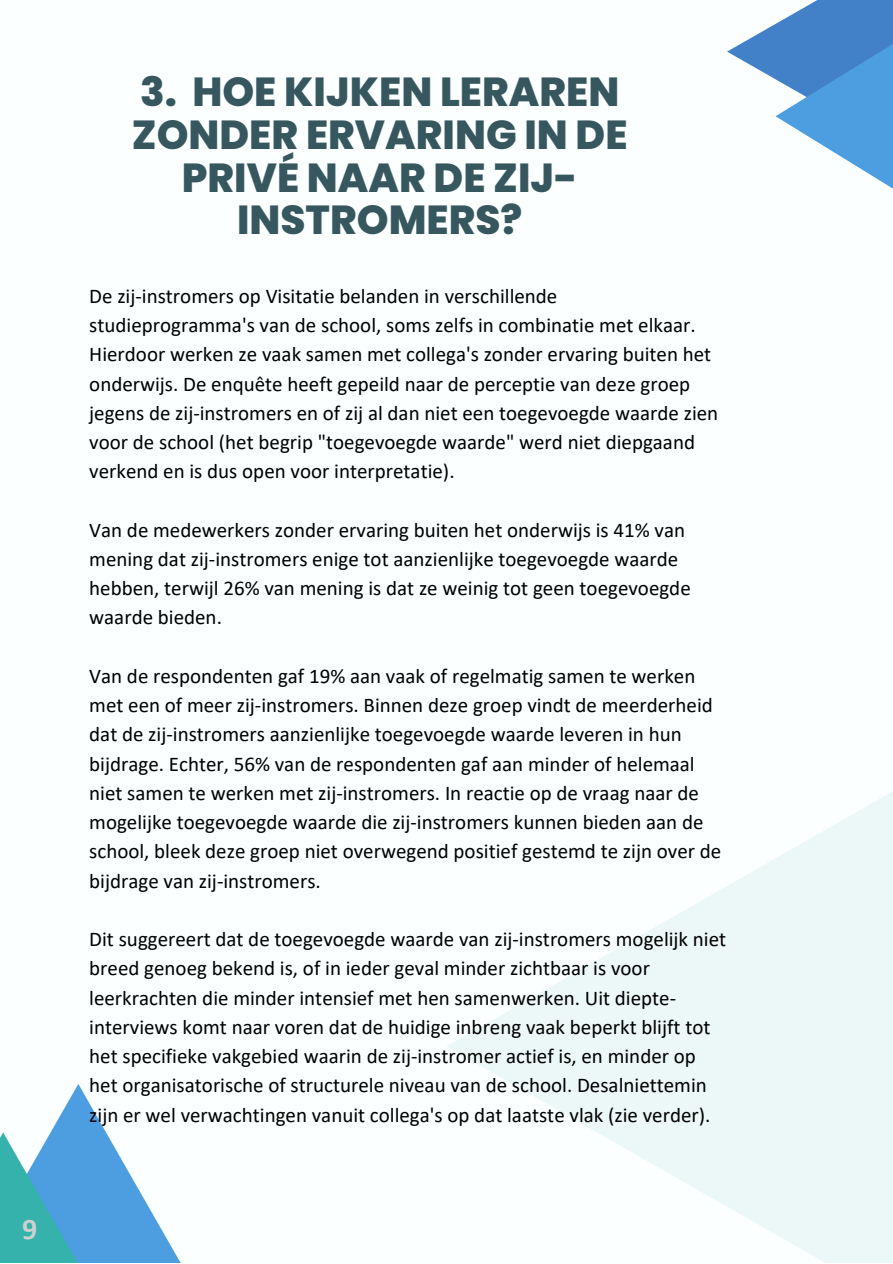
<style>
.page{position:relative;width:893px;height:1264px;background:#fff}
.page>*{position:absolute;margin:0;border:0;box-sizing:border-box;transform-origin:0 0}
.t1{font:800 40.5px/42.8px "Poppins";color:#37575f;text-align:center}
.t2{font:700 30px "Calibri";color:#ced0d0}
.t3{font:21px/29.2px "Calibri";color:#000}
</style>
<div class="page">
<div style="left:0;top:0;width:892px;height:1262px;background:#fbffff"></div>
<div style="left:446px;top:656px;width:446px;height:606px;background:linear-gradient(to right,#fbffff,#eef9f8)"></div>
<svg style="left:727px;top:24px;width:48px;height:55px"></svg>
<svg style="left:775px;top:0;width:117px;height:188px"></svg>
<svg style="left:51px;top:1084px;width:129px;height:178px"></svg>
<svg style="left:0;top:1132px;width:137px;height:130px;background:#57add3"></svg>
<p class="t2" style="left:22px;top:1216px;width:17px">9</p>
<p class="t1" style="left:132px;top:70px;width:497px">3. HOE KIJKEN LERAREN<br>ZONDER ERVARING IN DE<br>PRIVÉ NAAR DE ZIJ-<br>INSTROMERS?</p>
<p class="t3" style="left:89px;top:283px;width:630px">De zij-instromers op Visitatie belanden in verschillende studieprogramma's van de school, soms zelfs in combinatie met elkaar.<br>Hierdoor werken ze vaak samen met collega's zonder ervaring buiten het onderwijs. De enquête heeft gepeild naar de perceptie van deze groep jegens de zij-instromers en of zij al dan niet een toegevoegde waarde zien voor de school (het begrip "toegevoegde waarde" werd niet diepgaand verkend en is dus open voor interpretatie).</p>
<p class="t3" style="left:89px;top:517px;width:603px">Van de medewerkers zonder ervaring buiten het onderwijs is 41% van mening dat zij-instromers enige tot aanzienlijke toegevoegde waarde hebben, terwijl 26% van mening is dat ze weinig tot geen toegevoegde waarde bieden.</p>
<p class="t3" style="left:89px;top:663px;width:633px">Van de respondenten gaf 19% aan vaak of regelmatig samen te werken met een of meer zij-instromers. Binnen deze groep vindt de meerderheid dat de zij-instromers aanzienlijke toegevoegde waarde leveren in hun bijdrage. Echter, 56% van de respondenten gaf aan minder of helemaal niet samen te werken met zij-instromers. In reactie op de vraag naar de mogelijke toegevoegde waarde die zij-instromers kunnen bieden aan de school, bleek deze groep niet overwegend positief gestemd te zijn over de bijdrage van zij-instromers.</p>
<p class="t3" style="left:89px;top:926px;width:638px">Dit suggereert dat de toegevoegde waarde van zij-instromers mogelijk niet breed genoeg bekend is, of in ieder geval minder zichtbaar is voor leerkrachten die minder intensief met hen samenwerken. Uit diepte&shy;interviews komt naar voren dat de huidige inbreng vaak beperkt blijft tot het specifieke vakgebied waarin de zij-instromer actief is, en minder op het organisatorische of structurele niveau van de school. Desalniettemin zijn er wel verwachtingen vanuit collega's op dat laatste vlak (zie verder).</p>
</div>
